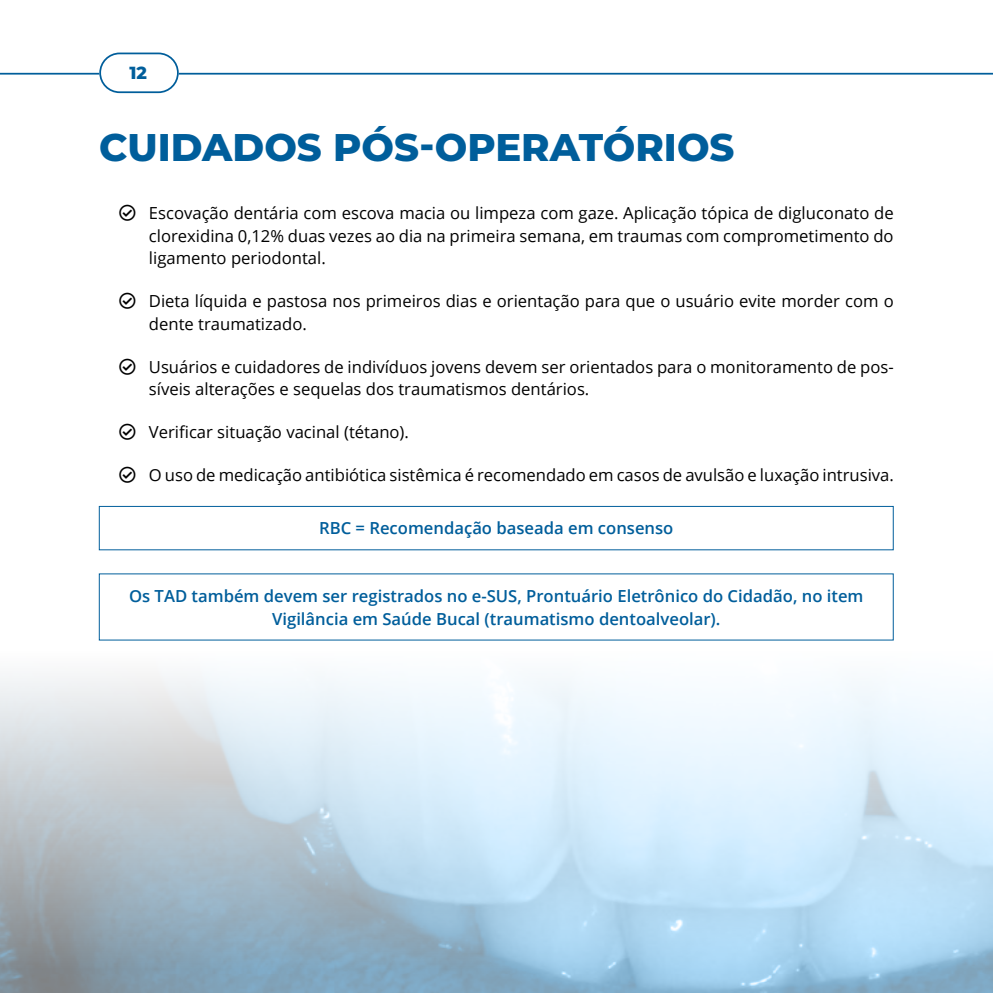
<style>
.page{position:relative;width:993px;height:993px;background:#fff}
.page>*{position:absolute;margin:0;border:0;box-sizing:border-box;transform-origin:0 0}
.t1{font:800 38.5px "Montserrat";color:#005e9b}
.t2{font:800 17.5px "Montserrat";color:#005e9b}
.t3{font:16.62px/22.8px "Open Sans";color:#000}
.t4{font:600 16.62px/22.8px "Open Sans";color:#005e9b;text-align:center}
</style>
<div class="page">
<div style="left:99px;top:506px;width:794px;height:44px;border:1px solid #005e9b"></div>
<hr style="left:179px;top:73px;width:813px;height:2px;background:#005e9b">
<div style="left:99px;top:53px;width:80px;height:40px;border:2px solid #005e9b;border-radius:19px"></div>
<hr style="left:0;top:73px;width:99px;height:2px;background:#005e9b">
<p class="t2" style="left:129px;top:60px;width:19px">12</p>
<h1 class="t1" style="left:99px;top:119px;width:636px">CUIDADOS PÓS-OPERATÓRIOS</h1>
<p class="t3" style="left:149px;top:201px;width:746px;text-align:justify">Escovação dentária com escova macia ou limpeza com gaze. Aplicação tópica de digluconato de clorexidina 0,12% duas vezes ao dia na primeira semana, em traumas com comprometimento do ligamento periodontal.</p>
<p class="t3" style="left:149px;top:289px;width:746px">Dieta líquida e pastosa nos primeiros dias e orientação para que o usuário evite morder com o dente traumatizado.</p>
<p class="t3" style="left:149px;top:354px;width:746px">Usuários e cuidadores de indivíduos jovens devem ser orientados para o monitoramento de pos&shy;síveis alterações e sequelas dos traumatismos dentários.</p>
<p class="t3" style="left:149px;top:420px;width:261px">Verificar situação vacinal (tétano).</p>
<p class="t3" style="left:149px;top:462px;width:746px">O uso de medicação antibiótica sistêmica é recomendado em casos de avulsão e luxação intrusiva.</p>
<p class="t4" style="left:319px;top:516px;width:356px">RBC = Recomendação baseada em consenso</p>
<p class="t4" style="left:129px;top:584px;width:735px">Os TAD também devem ser registrados no e-SUS, Prontuário Eletrônico do Cidadão, no item<br>Vigilância em Saúde Bucal (traumatismo dentoalveolar).</p>
</div>
